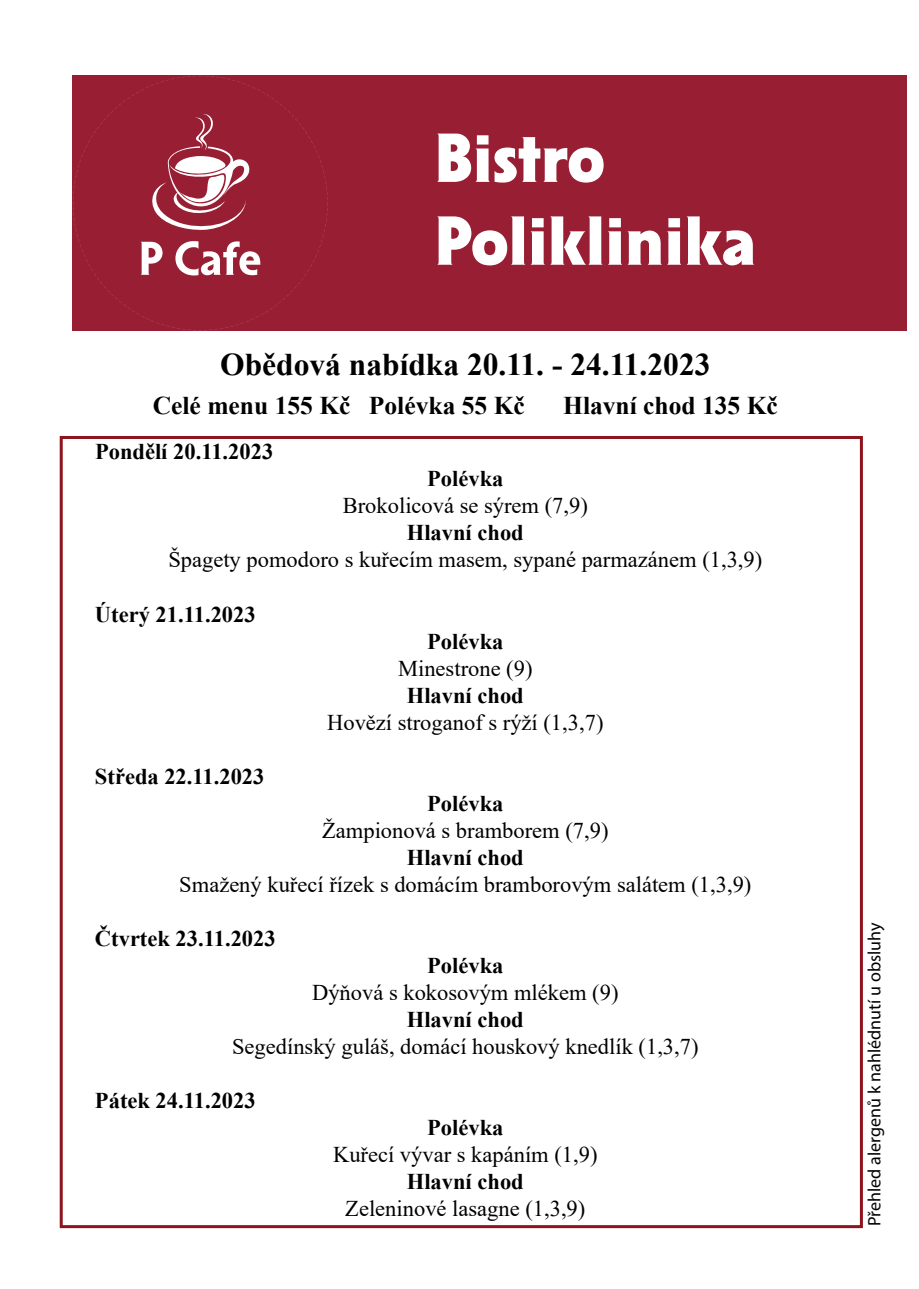
<style>
.page{position:relative;width:919px;height:1289px;background:#fff}
.page>*{position:absolute;margin:0;border:0;box-sizing:border-box;transform-origin:0 0}
.t1{font:900 69px/82.8px "Solpera Medium OSFCE";color:#fff}
.t2{font:700 31.5px "Times New Roman";color:#000}
.t3{font:700 25.5px "Times New Roman";color:#000}
.t4{font:22.5px "Times New Roman";color:#000}
.t5{font:700 22.5px "Times New Roman";color:#000}
.t6{font:18px "Myriad Pro";color:#000}
</style>
<div class="page">
<svg style="left:73px;top:76px;width:255px;height:254px;background:#9e2d40"></svg>
<div style="left:328px;top:76px;width:578px;height:255px;background:#981e33"></div>
<h1 class="t1" style="left:434px;top:122px;width:323px">Bistro<br>Poliklinika</h1>
<h2 class="t2" style="left:220px;top:342px;width:492px">Obědová nabídka 20.11. - 24.11.2023</h2>
<p class="t3" style="left:153px;top:387px;width:373px">Celé menu 155 Kč Polévka 55 Kč</p>
<p class="t3" style="left:563px;top:387px;width:216px">Hlavní chod 135 Kč</p>
<p class="t5" style="left:95px;top:435px;width:180px">Pondělí 20.11.2023</p>
<p class="t5" style="left:427px;top:462px;width:78px">Polévka</p>
<p class="t4" style="left:343px;top:490px;width:246px">Brokolicová se sýrem (7,9)</p>
<p class="t5" style="left:407px;top:516px;width:118px">Hlavní chod</p>
<p class="t4" style="left:168px;top:544px;width:595px">Špagety pomodoro s kuřecím masem, sypané parmazánem (1,3,9)</p>
<p class="t5" style="left:95px;top:597px;width:162px">Úterý 21.11.2023</p>
<p class="t5" style="left:427px;top:624px;width:78px">Polévka</p>
<p class="t4" style="left:398px;top:652px;width:136px">Minestrone (9)</p>
<p class="t5" style="left:407px;top:678px;width:118px">Hlavní chod</p>
<p class="t4" style="left:327px;top:706px;width:278px">Hovězí stroganof s rýží (1,3,7)</p>
<p class="t5" style="left:95px;top:759px;width:171px">Středa 22.11.2023</p>
<p class="t5" style="left:427px;top:786px;width:78px">Polévka</p>
<p class="t4" style="left:322px;top:814px;width:288px">Žampionová s bramborem (7,9)</p>
<p class="t5" style="left:407px;top:840px;width:118px">Hlavní chod</p>
<p class="t4" style="left:179px;top:868px;width:573px">Smažený kuřecí řízek s domácím bramborovým salátem (1,3,9)</p>
<p class="t5" style="left:95px;top:921px;width:182px">Čtvrtek 23.11.2023</p>
<p class="t5" style="left:427px;top:948px;width:78px">Polévka</p>
<p class="t4" style="left:312px;top:976px;width:308px">Dýňová s kokosovým mlékem (9)</p>
<p class="t5" style="left:407px;top:1002px;width:118px">Hlavní chod</p>
<p class="t4" style="left:232px;top:1030px;width:468px">Segedínský guláš, domácí houskový knedlík (1,3,7)</p>
<p class="t5" style="left:95px;top:1083px;width:162px">Pátek 24.11.2023</p>
<p class="t5" style="left:427px;top:1110px;width:78px">Polévka</p>
<p class="t4" style="left:333px;top:1138px;width:266px">Kuřecí vývar s kapáním (1,9)</p>
<p class="t5" style="left:407px;top:1164px;width:118px">Hlavní chod</p>
<p class="t4" style="left:345px;top:1192px;width:241px">Zeleninové lasagne (1,3,9)</p>
<p class="t6" style="left:863px;top:1225px;width:305px;rotate:-90deg">Přehled alergenů k nahlédnutí u obsluhy</p>
</div>
